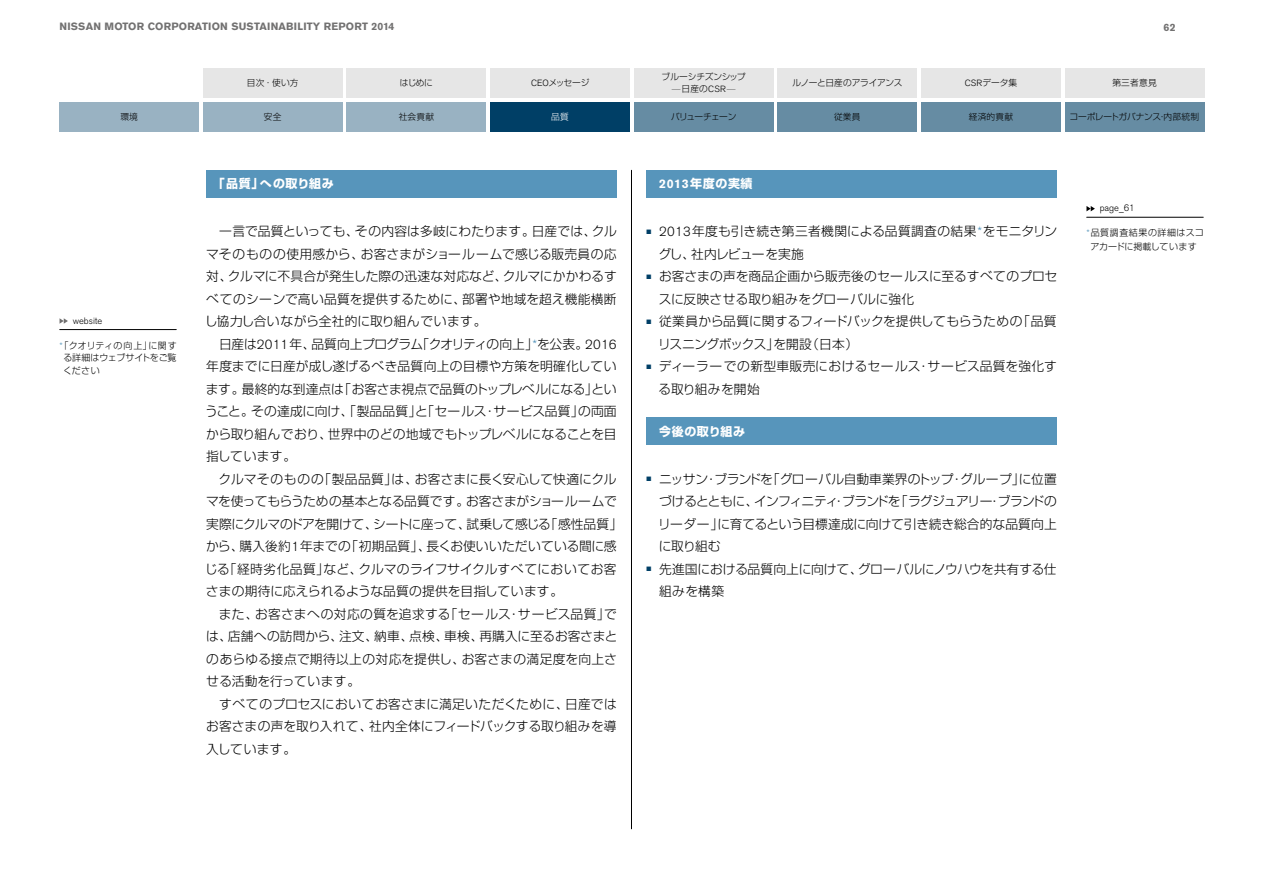
<style>
.page{position:relative;width:1263px;height:893px;background:#fff}
.page>*{position:absolute;margin:0;border:0;box-sizing:border-box;transform-origin:0 0}
.t1{font:300 12.75px/22.5px "Shin Go Pr 5";letter-spacing:.005em;color:#000}
.t2{font:300 12.75px/22.5px "Shin Go Pr 5";letter-spacing:-.02em;color:#000}
.t3{font:300 12.75px/22.5px "Shin Go Pr 5";letter-spacing:.025em;color:#000}
.t4{font:700 12px "Shin Go Pr 5";letter-spacing:.05em;color:#fff}
.t5{font:700 10.5px "Nissan AG";letter-spacing:.02em;color:#727171}
.t6{font:300 9.3px "Nissan AG";color:#000}
.t7{font:300 9px/12.8px "Shin Go Pr 5";letter-spacing:.01em;color:#000;text-align:justify}
.t8{font:300 9px/13.5px "Shin Go Pr 5";letter-spacing:.04em;color:#000;text-align:center}
.t9{font:300 8.7px/12px "Shin Go Pr 5";letter-spacing:-.005em;color:#000;text-align:center}
.t10{font:300 8.7px "Shin Go Pr 5";letter-spacing:-.025em;color:#000}
.t11{font:300 8.7px "Shin Go Pr 5";letter-spacing:-.035em;color:#000}
.t12{font:300 8.7px "Shin Go Pr 5";letter-spacing:-.075em;color:#000}
.t13{font:300 8.7px "Shin Go Pr 5";color:#fff}
.s1{font-family:"Nissan AG";font-size:9.3px;color:#5795bb}
.s2{font-family:"Nissan AG";font-size:9px}
.s3{font-family:"Nissan AG";font-size:13.2px}
.s4{font-family:"Nissan AG";font-size:13.2px;color:#5795bb}
.s5{font-family:"Nissan AG";font-size:12.3px}
</style>
<div class="page">
<hr style="left:631px;top:170px;width:1px;height:659px;background:#000">
<div style="left:206px;top:170px;width:411px;height:28px;background:#5795bb"></div>
<div style="left:646px;top:418px;width:411px;height:27px;background:#5795bb"></div>
<div style="left:646px;top:170px;width:411px;height:28px;background:#5795bb"></div>
<svg style="left:60px;top:318px;width:8px;height:6px"></svg>
<hr style="left:60px;top:329px;width:116px;height:1px;background:#000">
<svg style="left:1086px;top:206px;width:9px;height:5px"></svg>
<hr style="left:1087px;top:217px;width:116px;height:1px;background:#000">
<div style="left:490px;top:102px;width:140px;height:30px;background:#003f66"></div>
<div style="left:921px;top:102px;width:139px;height:30px;background:#668ca3"></div>
<div style="left:921px;top:68px;width:139px;height:30px;background:#e6e6e6"></div>
<div style="left:1065px;top:68px;width:139px;height:30px;background:#e6e6e6"></div>
<div style="left:490px;top:68px;width:140px;height:30px;background:#e6e6e6"></div>
<div style="left:347px;top:68px;width:139px;height:30px;background:#e6e6e6"></div>
<div style="left:203px;top:102px;width:139px;height:30px;background:#99b2c2"></div>
<div style="left:347px;top:102px;width:139px;height:30px;background:#99b2c2"></div>
<div style="left:634px;top:102px;width:139px;height:30px;background:#668ca3"></div>
<div style="left:778px;top:102px;width:139px;height:30px;background:#668ca3"></div>
<div style="left:1065px;top:102px;width:139px;height:30px;background:#668ca3"></div>
<div style="left:634px;top:68px;width:139px;height:30px;background:#e6e6e6"></div>
<div style="left:60px;top:102px;width:139px;height:30px;background:#99b2c2"></div>
<div style="left:778px;top:68px;width:139px;height:30px;background:#e6e6e6"></div>
<div style="left:203px;top:68px;width:139px;height:30px;background:#e6e6e6"></div>
<p class="t5" style="left:60px;top:20px;width:336px">NISSAN MOTOR CORPORATION SUSTAINABILITY REPORT 2014</p>
<p class="t5" style="left:1164px;top:21px;width:13px">62</p>
<p class="t9" style="left:120px;top:110px;width:19px">環境</p>
<p class="t6" style="left:73px;top:315px;width:31px">website</p>
<p class="t7" style="left:63px;top:338px;width:115px;text-indent:-3px"><span class="s1">*</span>「クオリティの向上」に関する詳細はウェブサイトをご覧ください</p>
<p class="t9" style="left:662px;top:70px;width:85px">ブルーシチズンシップ<sup>–</sup>日産の<span class="s2">CSR</span><sup>–</sup></p>
<p class="t9" style="left:400px;top:76px;width:35px">はじめに</p>
<p class="t9" style="left:531px;top:76px;width:60px"><span class="s2">CEO</span>メッセージ</p>
<p class="t9" style="left:965px;top:76px;width:54px"><span class="s2">CSR</span>データ集</p>
<p class="t9" style="left:1112px;top:76px;width:46px">第三者意見</p>
<p class="t9" style="left:247px;top:76px;width:53px">目次・使い方</p>
<p class="t11" style="left:792px;top:76px;width:112px">ルノーと日産のアライアンス</p>
<p class="t9" style="left:264px;top:110px;width:19px">安全</p>
<p class="t9" style="left:399px;top:110px;width:37px">社会貢献</p>
<p class="t12" style="left:671px;top:110px;width:67px">バリューチェーン</p>
<p class="t9" style="left:834px;top:110px;width:28px">従業員</p>
<p class="t10" style="left:1069px;top:110px;width:131px">コーポレートガバナンス・内部統制</p>
<p class="t13" style="left:551px;top:110px;width:19px">品質</p>
<p class="t9" style="left:969px;top:110px;width:46px">経済的貢献</p>
<p class="t4" style="left:213px;top:174px;width:123px">「品質」への取り組み</p>
<p class="t1" style="left:205px;top:219px;width:419px">　一言で品質といっても、その内容は多岐にわたります。日産では、クルマそのものの使用感から、お客さまがショールームで感じる販売員の応対、クルマに不具合が発生した際の迅速な対応など、クルマにかかわるすべてのシーンで高い品質を提供するために、部署や地域を超え機能横断し協力し合いながら全社的に取り組んでいます。<br>　日産は<span class="s3">2011</span>年、品質向上プログラム「クオリティの向上」<span class="s4">*</span>を公表。<span class="s3">2016</span>年度までに日産が成し遂げるべき品質向上の目標や方策を明確化しています。最終的な到達点は「お客さま視点で品質のトップレべルになる」ということ。その達成に向け、「製品品質」と「セールス・サービス品質」の両面から取り組んでおり、世界中のどの地域でもトップレベルになることを目指しています。<br>　クルマそのものの「製品品質」は、お客さまに長く安心して快適にクルマを使ってもらうための基本となる品質です。お客さまがショールームで実際にクルマのドアを開けて、シートに座って、試乗して感じる「感性品質」から、購入後約<span class="s3">1</span>年までの「初期品質」、長くお使いいただいている間に感じる「経時劣化品質」など、クルマのライフサイクルすべてにおいてお客さまの期待に応えられるような品質の提供を目指しています。<br>　また、お客さまへの対応の質を追求する「セールス・サービス品質」では、店舗への訪問から、注文、納車、点検、車検、再購入に至るお客さまとのあらゆる接点で期待以上の対応を提供し、お客さまの満足度を向上させる活動を行っています。<br>　すべてのプロセスにおいてお客さまに満足いただくために、日産ではお客さまの声を取り入れて、社内全体にフィードバックする取り組みを導入しています。</p>
<p class="t4" style="left:659px;top:174px;width:95px"><span class="s5">2013</span>年度の実績</p>
<p class="t1" style="left:658px;top:219px;width:400px;text-indent:-12px"><sup>■</sup> <span class="s3">2013</span>年度も引き続き第三者機関による品質調査の結果<span class="s4">*</span>をモニタリングし、社内レビューを実施</p>
<p class="t1" style="left:659px;top:264px;width:400px;text-indent:-13px"><sup>■</sup> お客さまの声を商品企画から販売後のセールスに至るすべてのプロセスに反映させる取り組みをグローバルに強化</p>
<p class="t2" style="left:658px;top:309px;width:400px;text-indent:-12px"><sup>■</sup> 従業員から品質に関するフィードバックを提供してもらうための「品質リスニングボックス」を開設（日本）</p>
<p class="t3" style="left:659px;top:354px;width:400px;text-indent:-12px"><sup>■</sup> ディーラーでの新型車販売におけるセールス・サービス品質を強化する取り組みを開始</p>
<p class="t4" style="left:659px;top:422px;width:88px">今後の取り組み</p>
<p class="t1" style="left:658px;top:466px;width:400px;text-align:justify;text-indent:-12px"><sup>■</sup> ニッサン・ブランドを「グローバル自動車業界のトップ・グループ」に位置づけるとともに、インフィニティ・ブランドを「ラグジュアリー・ブランドのリーダー」に育てるという目標達成に向けて引き続き総合的な品質向上に取り組む</p>
<p class="t1" style="left:659px;top:556px;width:399px;text-indent:-13px"><sup>■</sup> 先進国における品質向上に向けて、グローバルにノウハウを共有する仕組みを構築</p>
<p class="t6" style="left:1100px;top:203px;width:36px">page_61</p>
<p class="t8" style="left:1086px;top:225px;width:119px"><span class="s1">*</span>品質調査結果の詳細はスコアカードに掲載しています</p>
</div>
